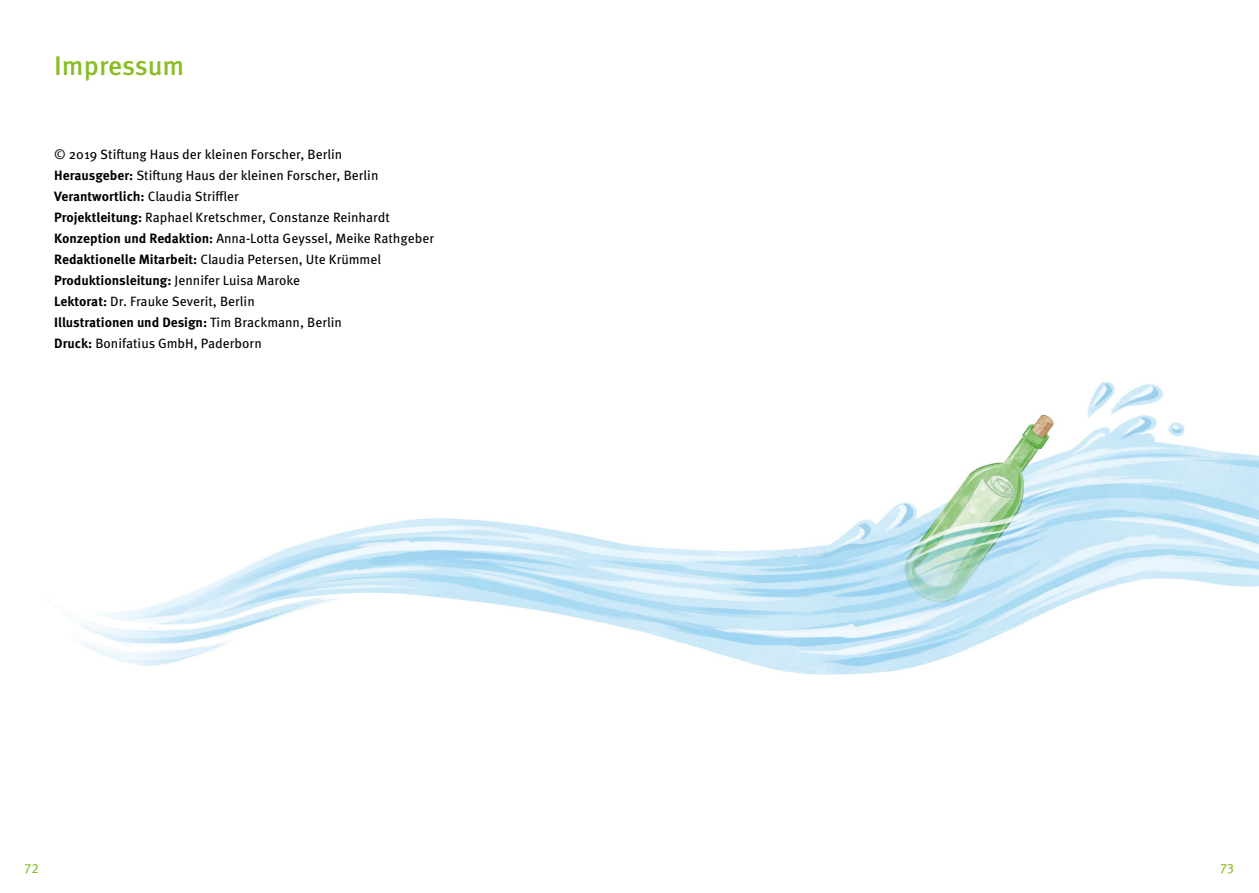
<style>
.page{position:relative;width:1259px;height:893px;background:#fff}
.page>*{position:absolute;margin:0;border:0;box-sizing:border-box;transform-origin:0 0}
.t1{font:500 27px "Meta Pro";letter-spacing:-.005em;color:#89bd24}
.t2{font:13.5px/21px "Meta Pro";color:#000}
.t3{font:13.5px "Meta Pro";color:#89bd24}
.s1{font-weight:700}
</style>
<div class="page">
<img style="left:77px;top:382px;width:1182px;height:293px">
<h1 class="t1" style="left:54px;top:45px;width:132px">Impressum</h1>
<p class="t2" style="left:54px;top:143px;width:381px">© 2019 Stiftung Haus der kleinen Forscher, Berlin<br><span class="s1">Herausgeber:</span> Stiftung Haus der kleinen Forscher, Berlin <span class="s1">Verantwortlich:</span> Claudia Striffler<br><span class="s1">Projektleitung:</span> Raphael Kretschmer, Constanze Reinhardt <span class="s1">Konzeption und Redaktion:</span> Anna-Lotta Geyssel, Meike Rathgeber <span class="s1">Redaktionelle Mitarbeit:</span> Claudia Petersen, Ute Krümmel <span class="s1">Produktionsleitung:</span> Jennifer Luisa Maroke<br><span class="s1">Lektorat:</span> Dr. Frauke Severit, Berlin<br><span class="s1">Illustrationen und Design:</span> Tim Brackmann, Berlin<br><span class="s1">Druck:</span> Bonifatius GmbH, Paderborn</p>
<p class="t3" style="left:24px;top:858px;width:16px">72</p>
<p class="t3" style="left:1220px;top:858px;width:16px">73</p>
</div>
